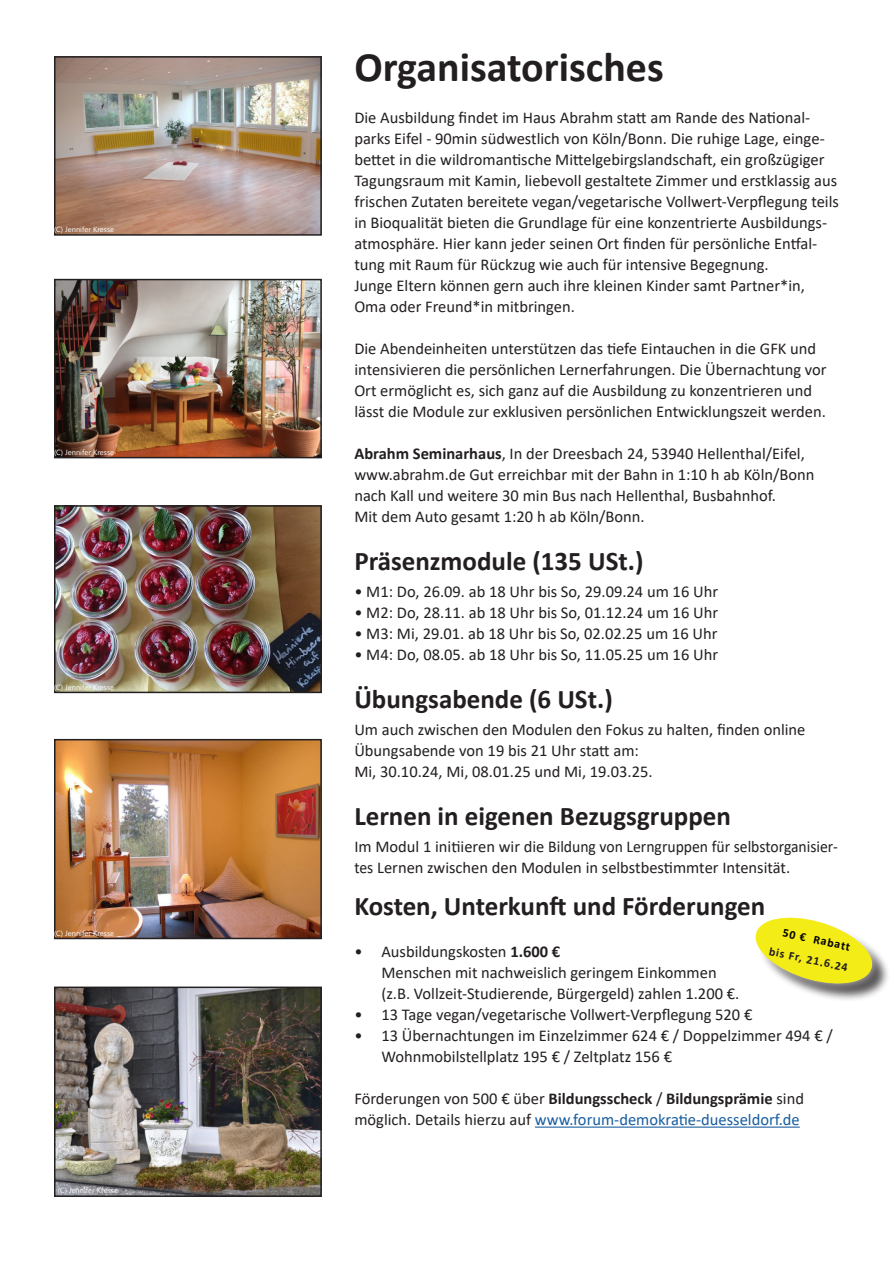
<style>
.page{position:relative;width:893px;height:1263px;background:#fff}
.page>*{position:absolute;margin:0;border:0;box-sizing:border-box;transform-origin:0 0}
.Innentext{font:700 42px "Calibri";color:#231f20}
.Innentext-2{font:700 27px "Calibri";color:#231f20}
.Innentext-3{font:16.5px/21px "Calibri";color:#231f20}
.t1{font:700 12px/21px "Calibri";color:#231f20;text-align:right}
.s1{font-weight:700}
.s2{color:#175d9e}
.s3{color:#000}
</style>
<div class="page">
<img style="left:57px;top:742px;width:262px;height:194px">
<div style="left:54px;top:739px;width:268px;height:200px;border:2px solid #231f20"></div>
<img style="left:57px;top:282px;width:262px;height:173px">
<div style="left:54px;top:279px;width:268px;height:179px;border:2px solid #231f20"></div>
<img style="left:57px;top:508px;width:262px;height:182px">
<div style="left:54px;top:505px;width:268px;height:188px;border:2px solid #231f20"></div>
<img style="left:57px;top:989px;width:262px;height:205px">
<div style="left:54px;top:986px;width:268px;height:211px;border:2px solid #231f20"></div>
<hr style="left:535px;top:1126px;width:265px;height:2px;background:#175d9e">
<img style="left:57px;top:59px;width:262px;height:174px">
<div style="left:54px;top:56px;width:268px;height:180px;border:2px solid #231f20"></div>
<svg style="left:755px;top:917px;width:133px;height:83px"></svg>
<svg style="left:55px;top:226px;width:59px;height:7px"></svg>
<svg style="left:55px;top:449px;width:59px;height:7px"></svg>
<svg style="left:55px;top:684px;width:59px;height:7px"></svg>
<svg style="left:55px;top:930px;width:59px;height:7px"></svg>
<svg style="left:58px;top:1187px;width:60px;height:7px"></svg>
<p class="Innentext" style="left:354px;top:37px;width:311px">Organisatorisches</p>
<p class="Innentext-3" style="left:354px;top:107px;width:486px">Die Ausbildung findet im Haus Abrahm statt am Rande des National&shy;parks Eifel - 90min südwestlich von Köln/Bonn. Die ruhige Lage, einge&shy;bettet in die wildromantische Mittelgebirgslandschaft, ein großzügiger Tagungsraum mit Kamin, liebevoll gestaltete Zimmer und erstklassig aus frischen Zutaten bereitete vegan/vegetarische Vollwert-Verpflegung teils in Bioqualität bieten die Grundlage für eine konzentrierte Ausbildungs&shy;atmosphäre. Hier kann jeder seinen Ort finden für persönliche Entfal&shy;tung mit Raum für Rückzug wie auch für intensive Begegnung.<br>Junge Eltern können gern auch ihre kleinen Kinder samt Partner*in, Oma oder Freund*in mitbringen.</p>
<p class="Innentext-3" style="left:354px;top:338px;width:474px">Die Abendeinheiten unterstützen das tiefe Eintauchen in die GFK und intensivieren die persönlichen Lernerfahrungen. Die Übernachtung vor Ort ermöglicht es, sich ganz auf die Ausbildung zu konzentrieren und lässt die Module zur exklusiven persönlichen Entwicklungszeit werden.</p>
<p class="Innentext-3" style="left:354px;top:443px;width:462px"><span class="s1">Abrahm Seminarhaus</span>, In der Dreesbach 24, 53940 Hellenthal/Eifel, www.abrahm.de Gut erreichbar mit der Bahn in 1:10 h ab Köln/Bonn nach Kall und weitere 30 min Bus nach Hellenthal, Busbahnhof.<br>Mit dem Auto gesamt 1:20 h ab Köln/Bonn.</p>
<p class="Innentext-2" style="left:354px;top:542px;width:291px">Präsenzmodule (135 USt.)</p>
<p class="Innentext-3" style="left:354px;top:581px;width:365px">• M1: Do, 26.09. ab 18 Uhr bis So, 29.09.24 um 16 Uhr</p>
<p class="Innentext-3" style="left:354px;top:602px;width:365px">• M2: Do, 28.11. ab 18 Uhr bis So, 01.12.24 um 16 Uhr</p>
<p class="Innentext-3" style="left:354px;top:623px;width:365px">• M3: Mi, 29.01. ab 18 Uhr bis So, 02.02.25 um 16 Uhr</p>
<p class="Innentext-3" style="left:354px;top:644px;width:365px">• M4: Do, 08.05. ab 18 Uhr bis So, 11.05.25 um 16 Uhr</p>
<p class="Innentext-2" style="left:354px;top:680px;width:260px">Übungsabende (6 USt.)</p>
<p class="Innentext-3" style="left:354px;top:719px;width:453px">Um auch zwischen den Modulen den Fokus zu halten, finden online<br>Übungsabende von 19 bis 21 Uhr statt am:<br>Mi, 30.10.24, Mi, 08.01.25 und Mi, 19.03.25.</p>
<p class="Innentext-2" style="left:354px;top:797px;width:378px">Lernen in eigenen Bezugsgruppen</p>
<p class="Innentext-3" style="left:354px;top:836px;width:485px">Im Modul 1 initiieren wir die Bildung von Lerngruppen für selbstorganisier&shy;tes Lernen zwischen den Modulen in selbstbestimmter Intensität.</p>
<p class="Innentext-2" style="left:354px;top:887px;width:412px">Kosten, Unterkunft und Förderungen</p>
<p class="Innentext-3" style="left:381px;top:941px;width:359px;text-indent:-27px">• Ausbildungskosten <span class="s1">1.600 €<br></span>Menschen mit nachweislich geringem Einkommen (z.B. Vollzeit-Studierende, Bürgergeld) zahlen 1.200 €.</p>
<p class="Innentext-3" style="left:354px;top:1004px;width:400px">• 13 Tage vegan/vegetarische Vollwert-Verpflegung 520 €</p>
<p class="Innentext-3" style="left:381px;top:1025px;width:453px;text-indent:-27px">• 13 Übernachtungen im Einzelzimmer 624 € / Doppelzimmer 494 € /<br>Wohnmobilstellplatz 195 € / Zeltplatz 156 €</p>
<p class="Innentext-3" style="left:354px;top:1088px;width:451px">Förderungen von 500 € über <span class="s1">Bildungsscheck</span> / <span class="s1">Bildungsprämie</span> sind möglich. Details hierzu auf <span class="s2">www.forum-demokratie-duesseldorf.de</span></p>
<p class="t1" style="left:776px;top:920px;width:82px;rotate:12deg"><span class="s3">50 € Rabatt </span>bis Fr, 21.6.24</p>
</div>
